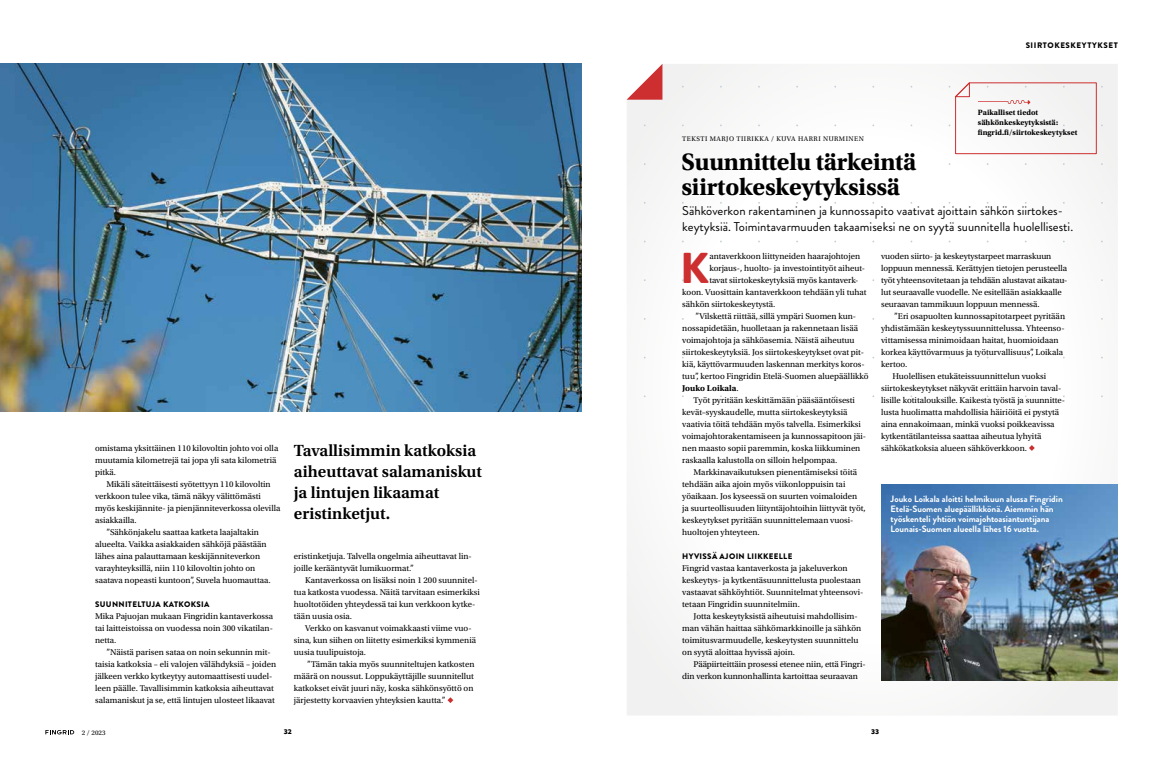
<style>
.page{position:relative;width:1163px;height:766px;background:#fff}
.page>*{position:absolute;margin:0;border:0;box-sizing:border-box;transform-origin:0 0}
.t1{font:900 43.1px "Brandon Grotesque";color:#cd2f30}
.t2{font:700 25px/25px "Utopia Std";letter-spacing:-.01em;color:#000}
.t3{font:600 17px/21px "Utopia Std";color:#000}
.t4{font:12.7px/16px "Brandon Grotesque";color:#000}
.t5{font:700 9.2px/10px "Brandon Grotesque";color:#fff}
.t6{font:8.8px/12px "Utopia Std";color:#000}
.t7{font:700 8.8px "Utopia Std";color:#000}
.t8{font:700 8px/10px "Utopia Std";color:#000}
.t9{font:900 8px "Brandon Grotesque";letter-spacing:.04em;color:#000}
.t10{font:900 8px "Brandon Grotesque";letter-spacing:.07em;color:#000}
.t11{font:900 7.5px "Source Sans Pro";color:#000}
.t12{font:7px "Utopia Std";letter-spacing:.07em;color:#000}
.s1{font-weight:400}
</style>
<div class="page">
<img style="left:0;top:64px;width:581px;height:347px">
<svg style="left:627px;top:64px;width:490px;height:651px"></svg>
<svg style="left:626px;top:64px;width:36px;height:36px"></svg>
<svg style="left:1028px;top:445px;width:6px;height:6px"></svg>
<img style="left:881px;top:484px;width:236px;height:196px">
<svg style="left:447px;top:697px;width:6px;height:6px"></svg>
<svg style="left:948px;top:81px;width:154px;height:73px"></svg>
<svg style="left:45px;top:730px;width:29px;height:4px"></svg>
<p class="t12" style="left:682px;top:135px;width:183px">TEKSTI MARJO TIIRIKKA / KUVA HARRI NURMINEN</p>
<p class="t10" style="left:1025px;top:40px;width:94px">SIIRTOKESKEYTYKSET</p>
<p class="t8" style="left:977px;top:107px;width:101px">Paikalliset tiedot sähkönkeskeytyksistä: fingrid.fi/siirtokeskeytykset</p>
<p class="t6" style="left:95px;top:442px;width:185px">omistama yksittäinen 110 kilovoltin johto voi olla muutamia kilometrejä tai jopa yli sata kilometriä pitkä.</p>
<p class="t6" style="left:106px;top:478px;width:166px">Mikäli säteittäisesti syötettyyn 110 kilovoltin</p>
<p class="t6" style="left:95px;top:490px;width:167px">verkkoon tulee vika, tämä näkyy välittömästi</p>
<p class="t6" style="left:95px;top:502px;width:187px">myös keskijännite- ja pienjänniteverkossa olevilla</p>
<p class="t6" style="left:95px;top:514px;width:43px">asiakkailla.</p>
<p class="t6" style="left:106px;top:526px;width:154px">”Sähkönjakelu saattaa katketa laajaltakin</p>
<p class="t6" style="left:95px;top:538px;width:173px">alueelta. Vaikka asiakkaiden sähköjä päästään</p>
<p class="t6" style="left:95px;top:550px;width:167px">lähes aina palauttamaan keskijänniteverkon</p>
<p class="t6" style="left:95px;top:562px;width:162px">varayhteyksillä, niin 110 kilovoltin johto on</p>
<p class="t6" style="left:95px;top:574px;width:177px">saatava nopeasti kuntoon”, Suvela huomauttaa.</p>
<p class="t9" style="left:95px;top:598px;width:116px">SUUNNITELTUJA KATKOKSIA</p>
<p class="t6" style="left:95px;top:610px;width:179px;text-align:justify">Mika Pajuojan mukaan Fingridin kantaverkossa tai laitteistoissa on vuodessa noin 300 vikatilan&shy;netta.</p>
<p class="t6" style="left:95px;top:646px;width:182px;text-indent:11px">”Näistä parisen sataa on noin sekunnin mit&shy;taisia katkoksia – eli valojen välähdyksiä – joiden jälkeen verkko kytkeytyy automaattisesti uudel&shy;leen päälle. Tavallisimmin katkoksia aiheuttavat salamaniskut ja se, että lintujen ulosteet likaavat</p>
<h3 class="t3" style="left:294px;top:440px;width:190px">Tavallisimmin katkoksia aiheuttavat salamaniskut ja lintujen likaamat eristinketjut.</h3>
<p class="t6" style="left:294px;top:550px;width:179px">eristinketjuja. Talvella ongelmia aiheuttavat lin&shy;joille kerääntyvät lumikuormat.”</p>
<p class="t6" style="left:294px;top:574px;width:187px;text-indent:11px">Kantaverkossa on lisäksi noin 1 200 suunnitel&shy;tua katkosta vuodessa. Näitä tarvitaan esimerkiksi huoltotöiden yhteydessä tai kun verkkoon kytke&shy;tään uusia osia.</p>
<p class="t6" style="left:294px;top:622px;width:184px;text-indent:11px">Verkko on kasvanut voimakkaasti viime vuo&shy;sina, kun siihen on liitetty esimerkiksi kymmeniä uusia tuulipuistoja.</p>
<p class="t6" style="left:294px;top:658px;width:182px;text-align:justify;text-indent:13px">”Tämän takia myös suunniteltujen katkosten määrä on noussut. Loppukäyttäjille suunnitellut katkokset eivät juuri näy, koska sähkönsyöttö on järjestetty korvaavien yhteyksien kautta.”</p>
<h2 class="t2" style="left:681px;top:149px;width:236px">Suunnittelu tärkeintä siirtokeskeytyksissä</h2>
<h3 class="t4" style="left:682px;top:203px;width:392px">Sähköverkon rakentaminen ja kunnossapito vaativat ajoittain sähkön siirtokes&shy;keytyksiä. Toimintavarmuuden takaamiseksi ne on syytä suunnitella huolellisesti.</h3>
<h1 class="t1" style="left:680px;top:237px;width:30px">K</h1>
<p class="t6" style="left:709px;top:250px;width:152px">antaverkkoon liittyneiden haarajohtojen</p>
<p class="t6" style="left:709px;top:262px;width:157px">korjaus-, huolto- ja investointityöt aiheut-</p>
<p class="t6" style="left:709px;top:274px;width:151px">tavat siirtokeskeytyksiä myös kantaverk-</p>
<p class="t6" style="left:682px;top:286px;width:186px">koon. Vuosittain kantaverkkoon tehdään yli tuhat</p>
<p class="t6" style="left:682px;top:298px;width:95px">sähkön siirtokeskeytystä.</p>
<p class="t6" style="left:695px;top:310px;width:162px">”Vilskettä riittää, sillä ympäri Suomen kun-</p>
<p class="t6" style="left:682px;top:322px;width:177px">nossapidetään, huolletaan ja rakennetaan lisää</p>
<p class="t6" style="left:682px;top:334px;width:174px">voimajohtoja ja sähköasemia. Näistä aiheutuu</p>
<p class="t6" style="left:682px;top:346px;width:183px">siirtokeskeytyksiä. Jos siirtokeskeytykset ovat pit-</p>
<p class="t6" style="left:682px;top:358px;width:184px">kiä, käyttövarmuuden laskennan merkitys koros-</p>
<p class="t6" style="left:682px;top:370px;width:188px">tuu”, kertoo Fingridin Etelä-Suomen aluepäällikkö</p>
<p class="t7" style="left:682px;top:383px;width:58px">Jouko Loikala<span class="s1">.</span></p>
<p class="t6" style="left:693px;top:394px;width:163px">Työt pyritään keskittämään pääsääntöisesti</p>
<p class="t6" style="left:682px;top:406px;width:167px">kevät–syyskaudelle, mutta siirtokeskeytyksiä</p>
<p class="t6" style="left:682px;top:418px;width:180px">vaativia töitä tehdään myös talvella. Esimerkiksi</p>
<p class="t6" style="left:682px;top:430px;width:185px">voimajohtorakentamiseen ja kunnossapitoon jäi-</p>
<p class="t6" style="left:682px;top:442px;width:180px">nen maasto sopii paremmin, koska liikkuminen</p>
<p class="t6" style="left:682px;top:454px;width:156px">raskaalla kalustolla on silloin helpompaa.</p>
<p class="t6" style="left:693px;top:466px;width:165px">Markkinavaikutuksen pienentämiseksi töitä</p>
<p class="t6" style="left:682px;top:478px;width:165px">tehdään aika ajoin myös viikonloppuisin tai</p>
<p class="t6" style="left:682px;top:490px;width:176px">yöaikaan. Jos kyseessä on suurten voimaloiden</p>
<p class="t6" style="left:682px;top:502px;width:185px">ja suurteollisuuden liityntäjohtoihin liittyvät työt,</p>
<p class="t6" style="left:682px;top:514px;width:173px">keskeytykset pyritään suunnittelemaan vuosi-</p>
<p class="t6" style="left:682px;top:526px;width:79px">huoltojen yhteyteen.</p>
<p class="t9" style="left:682px;top:550px;width:111px">HYVISSÄ AJOIN LIIKKEELLE</p>
<p class="t6" style="left:682px;top:562px;width:183px">Fingrid vastaa kantaverkosta ja jakeluverkon keskeytys- ja kytkentäsuunnittelusta puolestaan vastaavat sähköyhtiöt. Suunnitelmat yhteensovi&shy;tetaan Fingridin suunnitelmiin.</p>
<p class="t6" style="left:682px;top:610px;width:180px;text-indent:11px">Jotta keskeytyksistä aiheutuisi mahdollisim&shy;man vähän haittaa sähkömarkkinoille ja sähkön toimitusvarmuudelle, keskeytysten suunnittelu on syytä aloittaa hyvissä ajoin.</p>
<p class="t6" style="left:682px;top:658px;width:184px;text-indent:11px">Pääpiirteittäin prosessi etenee niin, että Fingri&shy;din verkon kunnonhallinta kartoittaa seuraavan</p>
<p class="t6" style="left:880px;top:250px;width:188px">vuoden siirto- ja keskeytystarpeet marraskuun loppuun mennessä. Kerättyjen tietojen perusteella työt yhteensovitetaan ja tehdään alustavat aikatau&shy;lut seuraavalle vuodelle. Ne esitellään asiakkaalle seuraavan tammikuun loppuun mennessä.</p>
<p class="t6" style="left:894px;top:310px;width:172px">”Eri osapuolten kunnossapitotarpeet pyritään</p>
<p class="t6" style="left:880px;top:322px;width:185px">yhdistämään keskeytyssuunnittelussa. Yhteenso-</p>
<p class="t6" style="left:880px;top:334px;width:179px">vittamisessa minimoidaan haitat, huomioidaan</p>
<p class="t6" style="left:880px;top:346px;width:183px">korkea käyttövarmuus ja työturvallisuus”, Loikala</p>
<p class="t6" style="left:880px;top:358px;width:28px">kertoo.</p>
<p class="t6" style="left:892px;top:370px;width:155px">Huolellisen etukäteissuunnittelun vuoksi</p>
<p class="t6" style="left:880px;top:382px;width:182px">siirtokeskeytykset näkyvät erittäin harvoin taval-</p>
<p class="t6" style="left:880px;top:394px;width:185px">lisille kotitalouksille. Kaikesta työstä ja suunnitte-</p>
<p class="t6" style="left:880px;top:406px;width:180px">lusta huolimatta mahdollisia häiriöitä ei pystytä</p>
<p class="t6" style="left:880px;top:418px;width:175px">aina ennakoimaan, minkä vuoksi poikkeavissa</p>
<p class="t6" style="left:880px;top:430px;width:162px">kytkentätilanteissa saattaa aiheutua lyhyitä</p>
<p class="t6" style="left:880px;top:442px;width:147px">sähkökatkoksia alueen sähköverkkoon.</p>
<p class="t5" style="left:890px;top:493px;width:174px">Jouko Loikala aloitti helmikuun alussa Fingridin Etelä-Suomen aluepäällikkönä. Aiemmin hän työskenteli yhtiön voimajohtoasiantuntijana Lounais-Suomen alueella lähes 16 vuotta.</p>
<p class="t12" style="left:82px;top:728px;width:25px">2 / 2023</p>
<p class="t11" style="left:284px;top:726px;width:10px">32</p>
<p class="t11" style="left:870px;top:726px;width:10px">33</p>
</div>
